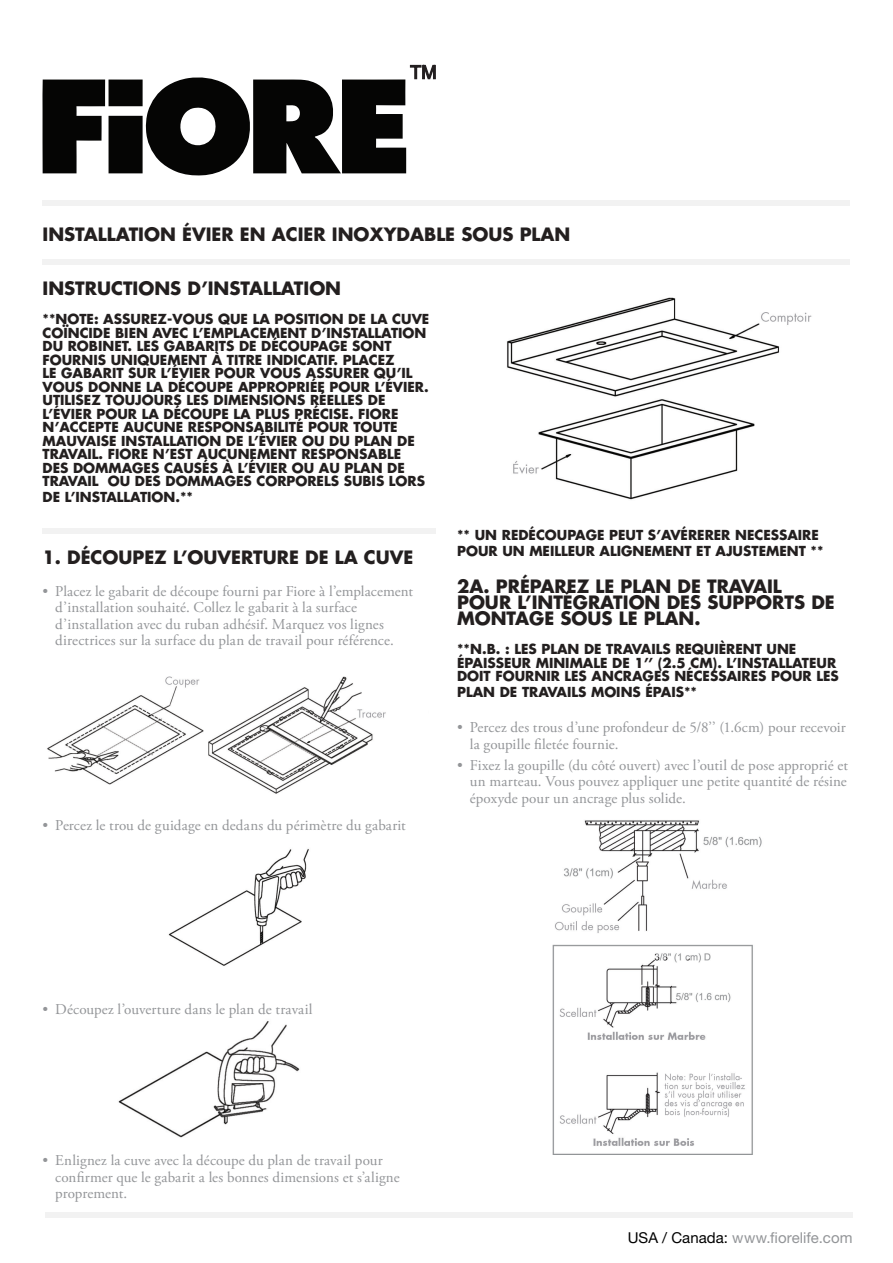
<style>
.page{position:relative;width:893px;height:1263px;background:#fff}
.page>*{position:absolute;margin:0;border:0;box-sizing:border-box;transform-origin:0 0}
.FuturaSub{font:700 18px/15.8px "Futura LT";color:#231f1f}
.FuturaHeaders{font:700 18px "Futura LT";color:#231f1f}
.t1{font:15px/16.5px "Adobe Garamond Pro";letter-spacing:.01em;color:#939598}
.t2{font:15px "Helvetica Neue LT Pro";letter-spacing:.005em;color:#939598}
.FuturaHeaders-2{font:700 13.5px/13.5px "Futura LT";color:#231f1f}
.FuturaSub-2{font:700 13.5px/13.5px "Futura LT";color:#231f1f}
.s1{color:#000}
</style>
<div class="page">
<svg style="left:43px;top:64px;width:393px;height:111px"></svg>
<div style="left:43px;top:200px;width:807px;height:5px;background:#f2f2f2"></div>
<div style="left:43px;top:259px;width:807px;height:6px;background:#f2f2f2"></div>
<div style="left:43px;top:528px;width:393px;height:5px;background:#f2f2f2"></div>
<img style="left:47px;top:676px;width:339px;height:118px">
<img style="left:168px;top:849px;width:141px;height:117px">
<img style="left:118px;top:1021px;width:182px;height:117px">
<img style="left:507px;top:297px;width:305px;height:203px">
<img style="left:552px;top:820px;width:210px;height:335px">
<div style="left:45px;top:1212px;width:808px;height:5px;background:#f2f2f2"></div>
<p class="FuturaSub" style="left:43px;top:226px;width:529px">INSTALLATION ÉVIER EN ACIER INOXYDABLE SOUS PLAN</p>
<p class="FuturaHeaders" style="left:43px;top:276px;width:300px">INSTRUCTIONS D’INSTALLATION</p>
<p class="FuturaHeaders-2" style="left:43px;top:312px;width:388px">**NOTE: ASSUREZ-VOUS QUE LA POSITION DE LA CUVE COÏNCIDE BIEN AVEC L’EMPLACEMENT D’INSTALLATION DU ROBINET. LES GABARITS DE DÉCOUPAGE SONT FOURNIS UNIQUEMENT À TITRE INDICATIF. PLACEZ<br>LE GABARIT SUR L’ÉVIER POUR VOUS ASSURER QU’IL VOUS DONNE LA DÉCOUPE APPROPRIÉE POUR L’ÉVIER.<br>UTILISEZ TOUJOURS LES DIMENSIONS RÉELLES DE L’ÉVIER POUR LA DÉCOUPE LA PLUS PRÉCISE. FIORE N’ACCEPTE AUCUNE RESPONSABILITÉ POUR TOUTE MAUVAISE INSTALLATION DE L’ÉVIER OU DU PLAN DE TRAVAIL. FIORE N’EST AUCUNEMENT RESPONSABLE DES DOMMAGES CAUSÉS À L’ÉVIER OU AU PLAN DE TRAVAIL OU DES DOMMAGES CORPORELS SUBIS LORS</p>
<p class="FuturaHeaders-2" style="left:43px;top:490px;width:152px">DE L’INSTALLATION.**</p>
<p class="FuturaHeaders" style="left:43px;top:545px;width:372px">1. DÉCOUPEZ L’OUVERTURE DE LA CUVE</p>
<p class="t1" style="left:55px;top:583px;width:359px;text-indent:-13px">• Placez le gabarit de découpe fourni par Fiore à l’emplacement d’installation souhaité. Collez le gabarit à la surface d’installation avec du ruban adhésif. Marquez vos lignes directrices sur la surface du plan de travail pour référence.</p>
<p class="t1" style="left:43px;top:817px;width:365px">• Percez le trou de guidage en dedans du périmètre du gabarit</p>
<p class="FuturaSub-2" style="left:457px;top:527px;width:368px;line-height:15.8px">** UN REDÉCOUPAGE PEUT S’AVÉRERER NECESSAIRE<br>POUR UN MEILLEUR ALIGNEMENT ET AJUSTEMENT **</p>
<p class="FuturaSub" style="left:457px;top:578px;width:379px">2A. PRÉPAREZ LE PLAN DE TRAVAIL<br>POUR L’INTÉGRATION DES SUPPORTS DE<br>MONTAGE SOUS LE PLAN.</p>
<p class="FuturaSub-2" style="left:457px;top:642px;width:383px">**N.B. : LES PLAN DE TRAVAILS REQUIÈRENT UNE<br>ÉPAISSEUR MINIMALE DE 1’’ (2.5 CM). L’INSTALLATEUR<br>DOIT FOURNIR LES ANCRAGES NÉCESSAIRES POUR LES</p>
<p class="FuturaSub-2" style="left:457px;top:685px;width:242px">PLAN DE TRAVAILS MOINS ÉPAIS**</p>
<p class="t1" style="left:470px;top:720px;width:378px;text-indent:-13px">• Percez des trous d’une profondeur de 5/8’’ (1.6cm) pour recevoir la goupille filetée fournie.</p>
<p class="t1" style="left:470px;top:757px;width:380px;text-align:justify;text-indent:-13px">• Fixez la goupille (du côté ouvert) avec l’outil de pose approprié et un marteau. Vous pouvez appliquer une petite quantité de résine époxyde pour un ancrage plus solide.</p>
<p class="t1" style="left:43px;top:1001px;width:272px">• Découpez l’ouverture dans le plan de travail</p>
<p class="t1" style="left:55px;top:1153px;width:346px;text-indent:-13px">• Enlignez la cuve avec la découpe du plan de travail pour confirmer que le gabarit a les bonnes dimensions et s’aligne proprement.</p>
<p class="t2" style="left:628px;top:1228px;width:226px"><span class="s1">USA / Canada:</span> www.fiorelife.com</p>
</div>
